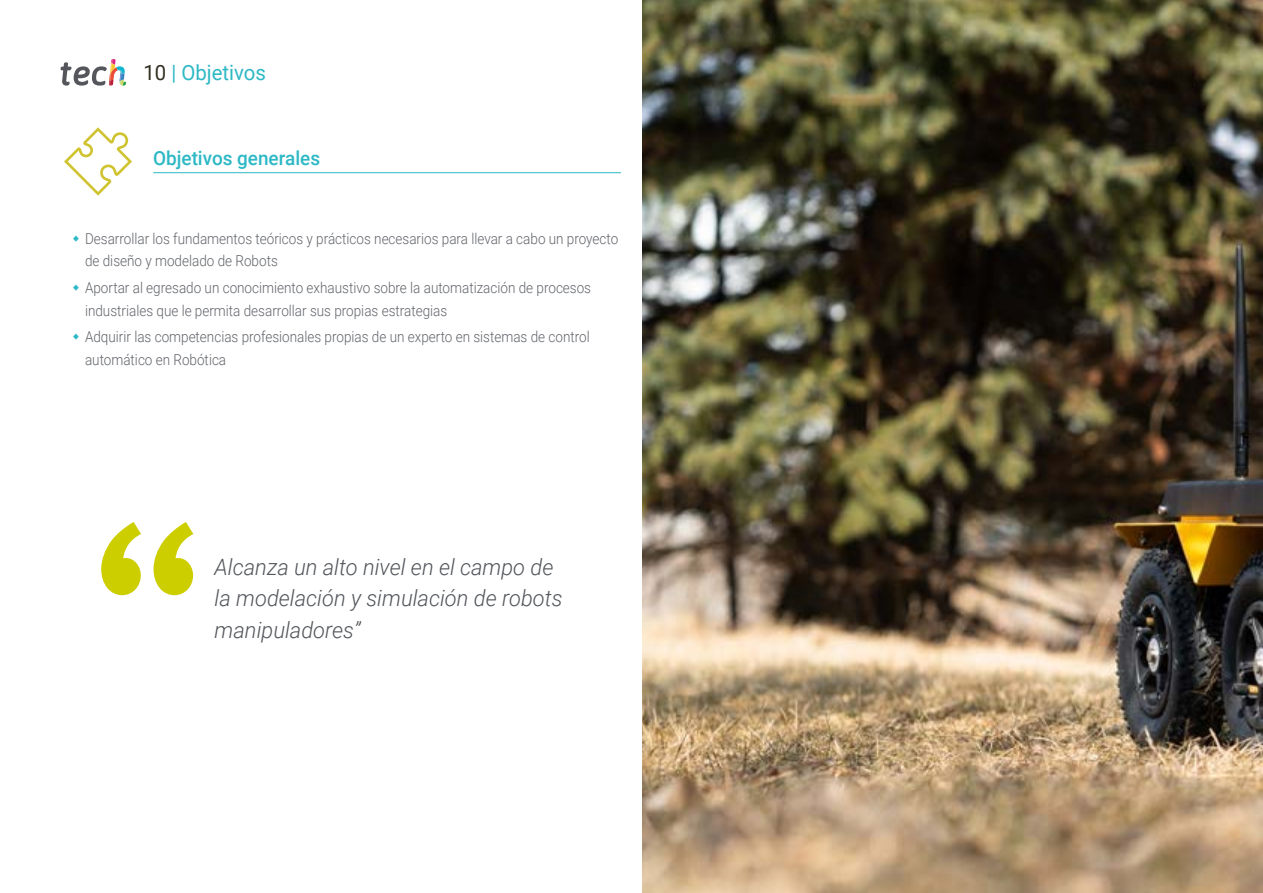
<style>
.page{position:relative;width:1263px;height:893px;background:#fff}
.page>*{position:absolute;margin:0;border:0;box-sizing:border-box;transform-origin:0 0}
.t1{font:italic 300 22.5px/31.5px "Roboto";color:#52555b}
.t2{font:21px "Roboto";color:#2db8c5}
.t3{font:500 19.5px "Roboto";color:#2db8c5}
.t4{font:300 15px/22.5px "Roboto";color:#61646a;scale:.9 1}
.s1{color:#312e20}
</style>
<div class="page">
<hr style="left:153px;top:172px;width:468px;height:1px;background:#2db8c5">
<svg style="left:64px;top:127px;width:68px;height:69px"></svg>
<svg style="left:61px;top:59px;width:65px;height:27px"></svg>
<img style="left:642px;top:0;width:621px;height:893px">
<svg style="left:101px;top:522px;width:92px;height:73px"></svg>
<h2 class="t2" style="left:144px;top:57px;width:124px"><span class="s1">10</span> | Objetivos</h2>
<h3 class="t3" style="left:153px;top:144px;width:169px">Objetivos generales</h3>
<p class="t4" style="left:85px;top:227px;width:594px">Desarrollar los fundamentos teóricos y prácticos necesarios para llevar a cabo un proyecto de diseño y modelado de Robots</p>
<p class="t4" style="left:85px;top:276px;width:564px">Aportar al egresado un conocimiento exhaustivo sobre la automatización de procesos industriales que le permita desarrollar sus propias estrategias</p>
<p class="t4" style="left:85px;top:325px;width:562px">Adquirir las competencias profesionales propias de un experto en sistemas de control automático en Robótica</p>
<h1 class="t1" style="left:215px;top:550px;width:349px">Alcanza un alto nivel en el campo de la modelación y simulación de robots manipuladores”</h1>
</div>
